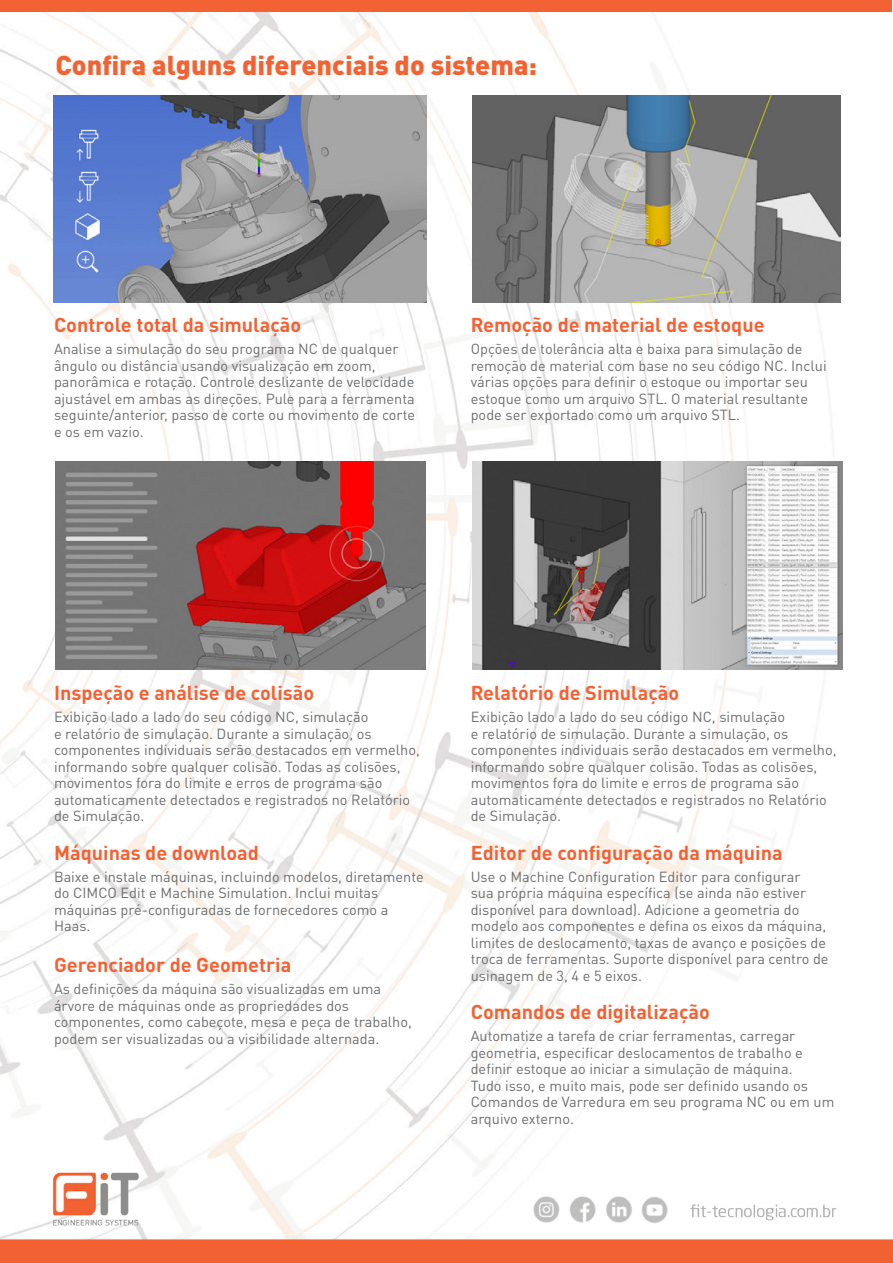
<style>
.page{position:relative;width:893px;height:1263px;background:#fff}
.page>*{position:absolute;margin:0;border:0;box-sizing:border-box;transform-origin:0 0}
.t1{font:900 27px "DIN Pro";color:#f16333}
.t2{font:700 19.8px "DIN Pro";color:#f26234}
.t3{font:14.55px/16.5px "DIN Pro";color:#6c6d70}
</style>
<div class="page">
<img style="left:0;top:1px;width:892px;height:1149px">
<img style="left:54px;top:96px;width:373px;height:207px">
<img style="left:0;top:1150px;width:893px;height:113px">
<div style="left:1px;top:0;width:891px;height:11px;background:#f26234"></div>
<img style="left:472px;top:96px;width:368px;height:207px">
<img style="left:55px;top:461px;width:370px;height:208px">
<img style="left:472px;top:461px;width:370px;height:209px">
<p class="t1" style="left:55px;top:47px;width:483px">Confira alguns diferenciais do sistema:</p>
<p class="t2" style="left:54px;top:309px;width:249px">Controle total da simulação</p>
<p class="t3" style="left:54px;top:340px;width:363px">Analise a simulação do seu programa NC de qualquer ângulo ou distância usando visualização em zoom, panorâmica e rotação. Controle deslizante de velocidade ajustável em ambas as direções. Pule para a ferramenta seguinte/anterior, passo de corte ou movimento de corte e os em vazio.</p>
<p class="t2" style="left:471px;top:309px;width:295px">Remoção de material de estoque</p>
<p class="t3" style="left:471px;top:340px;width:357px">Opções de tolerância alta e baixa para simulação de remoção de material com base no seu código NC. Inclui várias opções para definir o estoque ou importar seu estoque como um arquivo STL. O material resultante pode ser exportado como um arquivo STL.</p>
<p class="t2" style="left:54px;top:676px;width:262px">Inspeção e análise de colisão</p>
<p class="t3" style="left:54px;top:708px;width:367px">Exibição lado a lado do seu código NC, simulação<br>e relatório de simulação. Durante a simulação, os componentes individuais serão destacados em vermelho, informando sobre qualquer colisão. Todas as colisões, movimentos fora do limite e erros de programa são automaticamente detectados e registrados no Relatório de Simulação.</p>
<p class="t2" style="left:54px;top:836px;width:206px">Máquinas de download</p>
<p class="t3" style="left:54px;top:868px;width:371px">Baixe e instale máquinas, incluindo modelos, diretamente do CIMCO Edit e Machine Simulation. Inclui muitas máquinas pré-configuradas de fornecedores como a Haas.</p>
<p class="t2" style="left:54px;top:948px;width:239px">Gerenciador de Geometria</p>
<p class="t3" style="left:54px;top:980px;width:359px">As definições da máquina são visualizadas em uma árvore de máquinas onde as propriedades dos componentes, como cabeçote, mesa e peça de trabalho, podem ser visualizadas ou a visibilidade alternada.</p>
<p class="t2" style="left:471px;top:676px;width:210px">Relatório de Simulação</p>
<p class="t3" style="left:471px;top:708px;width:367px">Exibição lado a lado do seu código NC, simulação<br>e relatório de simulação. Durante a simulação, os componentes individuais serão destacados em vermelho, informando sobre qualquer colisão. Todas as colisões, movimentos fora do limite e erros de programa são automaticamente detectados e registrados no Relatório de Simulação.</p>
<p class="t2" style="left:471px;top:836px;width:313px">Editor de configuração da máquina</p>
<p class="t3" style="left:471px;top:868px;width:359px">Use o Machine Configuration Editor para configurar<br>sua própria máquina específica (se ainda não estiver disponível para download). Adicione a geometria do modelo aos componentes e defina os eixos da máquina, limites de deslocamento, taxas de avanço e posições de troca de ferramentas. Suporte disponível para centro de usinagem de 3, 4 e 5 eixos.</p>
<p class="t2" style="left:471px;top:995px;width:241px">Comandos de digitalização</p>
<p class="t3" style="left:471px;top:1027px;width:365px">Automatize a tarefa de criar ferramentas, carregar geometria, especificar deslocamentos de trabalho e definir estoque ao iniciar a simulação de máquina.<br>Tudo isso, e muito mais, pode ser definido usando os Comandos de Varredura em seu programa NC ou em um arquivo externo.</p>
</div>
